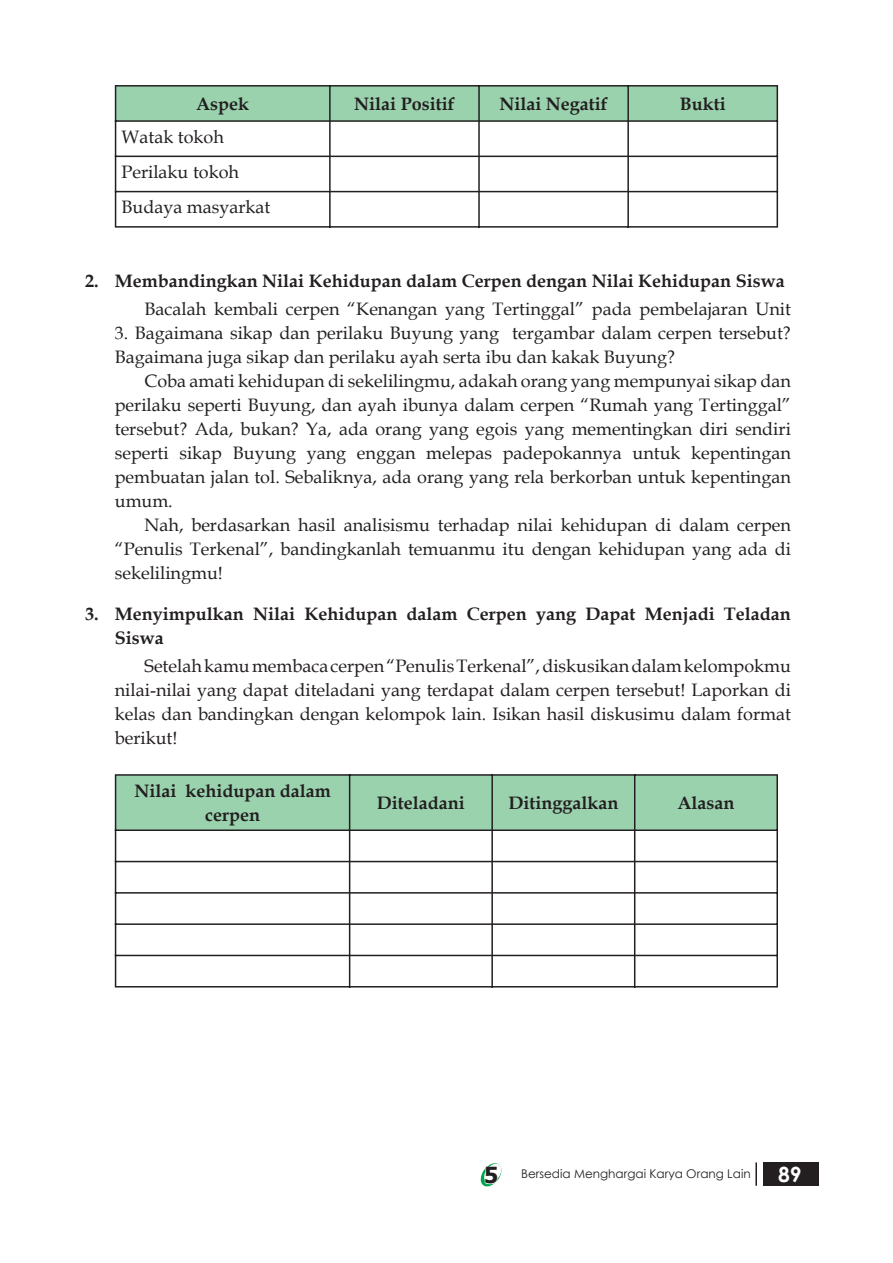
<style>
.page{position:relative;width:893px;height:1263px;background:#fff}
.page>*{position:absolute;margin:0;border:0;box-sizing:border-box;transform-origin:0 0}
.t1{font:700 21px "Century Gothic";color:#fff}
.isi_2{font:18px/24px "Book Antiqua";color:#231f20;text-align:justify}
.sub_sub_bab{font:700 18px/24px "Book Antiqua";color:#231f20}
.Isi{font:700 18px/24px "Book Antiqua";color:#231f20;text-align:center}
.Isi-2{font:18px "Book Antiqua";color:#231f20}
.t2{font:12px "Century Gothic";color:#231f20}
.s1{font-family:"Tahoma";font-weight:700;font-size:22.2px}
</style>
<div class="page">
<div style="left:763px;top:1162px;width:55px;height:24px;background:#231f20"></div>
<hr style="left:755px;top:1162px;width:2px;height:24px;background:#231f20">
<svg style="left:480px;top:1163px;width:22px;height:24px"></svg>
<hr style="left:115px;top:122px;width:1px;height:34px;background:#231f20">
<hr style="left:329px;top:122px;width:2px;height:34px;background:#231f20">
<hr style="left:478px;top:122px;width:2px;height:34px;background:#231f20">
<svg style="left:115px;top:85px;width:663px;height:37px"></svg>
<hr style="left:627px;top:122px;width:2px;height:34px;background:#231f20">
<hr style="left:777px;top:122px;width:1px;height:34px;background:#231f20">
<hr style="left:115px;top:156px;width:216px;height:1px;background:#231f20">
<hr style="left:115px;top:157px;width:1px;height:34px;background:#231f20">
<hr style="left:331px;top:156px;width:149px;height:1px;background:#231f20">
<hr style="left:329px;top:157px;width:2px;height:34px;background:#231f20">
<hr style="left:480px;top:156px;width:149px;height:1px;background:#231f20">
<hr style="left:478px;top:157px;width:2px;height:34px;background:#231f20">
<hr style="left:629px;top:156px;width:149px;height:1px;background:#231f20">
<hr style="left:627px;top:157px;width:2px;height:34px;background:#231f20">
<hr style="left:777px;top:157px;width:1px;height:34px;background:#231f20">
<hr style="left:115px;top:191px;width:216px;height:1px;background:#231f20">
<hr style="left:115px;top:192px;width:1px;height:34px;background:#231f20">
<hr style="left:331px;top:191px;width:149px;height:1px;background:#231f20">
<hr style="left:329px;top:192px;width:2px;height:36px;background:#231f20">
<hr style="left:480px;top:191px;width:149px;height:1px;background:#231f20">
<hr style="left:478px;top:192px;width:2px;height:36px;background:#231f20">
<hr style="left:629px;top:191px;width:149px;height:1px;background:#231f20">
<hr style="left:627px;top:192px;width:2px;height:36px;background:#231f20">
<hr style="left:777px;top:192px;width:1px;height:34px;background:#231f20">
<hr style="left:115px;top:226px;width:214px;height:2px;background:#231f20">
<hr style="left:331px;top:226px;width:147px;height:2px;background:#231f20">
<hr style="left:480px;top:226px;width:147px;height:2px;background:#231f20">
<hr style="left:629px;top:226px;width:149px;height:2px;background:#231f20">
<hr style="left:115px;top:831px;width:1px;height:30px;background:#231f20">
<hr style="left:349px;top:831px;width:1px;height:30px;background:#231f20">
<hr style="left:491px;top:831px;width:2px;height:30px;background:#231f20">
<svg style="left:115px;top:774px;width:663px;height:57px"></svg>
<hr style="left:634px;top:831px;width:1px;height:30px;background:#231f20">
<hr style="left:776px;top:831px;width:2px;height:30px;background:#231f20">
<hr style="left:115px;top:861px;width:235px;height:1px;background:#231f20">
<hr style="left:115px;top:862px;width:1px;height:30px;background:#231f20">
<hr style="left:350px;top:861px;width:143px;height:1px;background:#231f20">
<hr style="left:349px;top:862px;width:1px;height:30px;background:#231f20">
<hr style="left:493px;top:861px;width:142px;height:1px;background:#231f20">
<hr style="left:491px;top:862px;width:2px;height:30px;background:#231f20">
<hr style="left:635px;top:861px;width:143px;height:1px;background:#231f20">
<hr style="left:634px;top:862px;width:1px;height:30px;background:#231f20">
<hr style="left:776px;top:862px;width:2px;height:30px;background:#231f20">
<hr style="left:115px;top:892px;width:235px;height:2px;background:#231f20">
<hr style="left:350px;top:892px;width:143px;height:2px;background:#231f20">
<svg style="left:349px;top:894px;width:1px;height:29px"></svg>
<hr style="left:493px;top:892px;width:142px;height:2px;background:#231f20">
<hr style="left:491px;top:894px;width:2px;height:29px;background:#231f20">
<hr style="left:635px;top:892px;width:143px;height:2px;background:#231f20">
<svg style="left:634px;top:894px;width:1px;height:29px"></svg>
<hr style="left:776px;top:894px;width:2px;height:29px;background:#231f20">
<hr style="left:115px;top:923px;width:235px;height:2px;background:#231f20">
<svg style="left:115px;top:894px;width:1px;height:29px"></svg>
<hr style="left:115px;top:925px;width:1px;height:30px;background:#231f20">
<hr style="left:350px;top:923px;width:143px;height:2px;background:#231f20">
<hr style="left:349px;top:925px;width:1px;height:30px;background:#231f20">
<hr style="left:493px;top:923px;width:142px;height:2px;background:#231f20">
<hr style="left:491px;top:925px;width:2px;height:30px;background:#231f20">
<hr style="left:635px;top:923px;width:143px;height:2px;background:#231f20">
<hr style="left:634px;top:925px;width:1px;height:30px;background:#231f20">
<hr style="left:776px;top:925px;width:2px;height:30px;background:#231f20">
<hr style="left:115px;top:955px;width:235px;height:1px;background:#231f20">
<hr style="left:115px;top:956px;width:1px;height:30px;background:#231f20">
<hr style="left:350px;top:955px;width:143px;height:1px;background:#231f20">
<hr style="left:349px;top:956px;width:1px;height:31px;background:#231f20">
<hr style="left:493px;top:955px;width:142px;height:1px;background:#231f20">
<hr style="left:491px;top:956px;width:2px;height:31px;background:#231f20">
<hr style="left:635px;top:955px;width:143px;height:1px;background:#231f20">
<hr style="left:634px;top:956px;width:1px;height:31px;background:#231f20">
<hr style="left:776px;top:956px;width:2px;height:30px;background:#231f20">
<hr style="left:115px;top:986px;width:234px;height:1px;background:#231f20">
<hr style="left:350px;top:986px;width:141px;height:1px;background:#231f20">
<hr style="left:493px;top:986px;width:141px;height:1px;background:#231f20">
<hr style="left:635px;top:986px;width:143px;height:1px;background:#231f20">
<p class="Isi" style="left:196px;top:92px;width:54px">Aspek</p>
<p class="Isi" style="left:354px;top:92px;width:102px">Nilai Positif</p>
<p class="Isi" style="left:499px;top:92px;width:110px">Nilai Negatif</p>
<p class="Isi" style="left:680px;top:92px;width:47px">Bukti</p>
<p class="Isi-2" style="left:122px;top:124px;width:104px">Watak tokoh</p>
<p class="Isi-2" style="left:122px;top:159px;width:119px">Perilaku tokoh</p>
<p class="Isi-2" style="left:122px;top:195px;width:150px">Budaya masyarkat</p>
<p class="sub_sub_bab" style="left:85px;top:268px;width:701px">2. Membandingkan Nilai Kehidupan dalam Cerpen dengan Nilai Kehidupan Siswa</p>
<p class="isi_2" style="left:145px;top:296px;width:648px">Bacalah kembali cerpen “Kenangan yang Tertinggal” pada pembelajaran Unit</p>
<p class="isi_2" style="left:115px;top:320px;width:678px">3. Bagaimana sikap dan perilaku Buyung yang tergambar dalam cerpen tersebut?<br>Bagaimana juga sikap dan perilaku ayah serta ibu dan kakak Buyung?</p>
<p class="isi_2" style="left:115px;top:368px;width:678px;text-indent:30px">Coba amati kehidupan di sekelilingmu, adakah orang yang mempunyai sikap dan perilaku seperti Buyung, dan ayah ibunya dalam cerpen “Rumah yang Tertinggal” tersebut? Ada, bukan? Ya, ada orang yang egois yang mementingkan diri sendiri seperti sikap Buyung yang enggan melepas padepokannya untuk kepentingan pembuatan jalan tol. Sebaliknya, ada orang yang rela berkorban untuk kepentingan umum.</p>
<p class="isi_2" style="left:115px;top:512px;width:678px;text-indent:30px">Nah, berdasarkan hasil analisismu terhadap nilai kehidupan di dalam cerpen “Penulis Terkenal”, bandingkanlah temuanmu itu dengan kehidupan yang ada di sekelilingmu!</p>
<p class="sub_sub_bab" style="left:115px;top:602px;width:678px;text-indent:-30px">3. Menyimpulkan Nilai Kehidupan dalam Cerpen yang Dapat Menjadi Teladan<br>Siswa</p>
<p class="isi_2" style="left:115px;top:654px;width:678px;text-indent:30px">Setelah kamu membaca cerpen “Penulis Terkenal”, diskusikan dalam kelompokmu nilai-nilai yang dapat diteladani yang terdapat dalam cerpen tersebut! Laporkan di kelas dan bandingkan dengan kelompok lain. Isikan hasil diskusimu dalam format berikut!</p>
<p class="Isi" style="left:134px;top:779px;width:198px">Nilai kehidupan dalam cerpen</p>
<p class="Isi" style="left:377px;top:791px;width:89px">Diteladani</p>
<p class="Isi" style="left:508px;top:791px;width:111px">Ditinggalkan</p>
<p class="Isi" style="left:677px;top:791px;width:58px">Alasan</p>
<p class="t2" style="left:484px;top:1166px;width:268px"><span class="s1">5</span> Bersedia Menghargai Karya Orang Lain</p>
<p class="t1" style="left:778px;top:1158px;width:25px">89</p>
</div>
